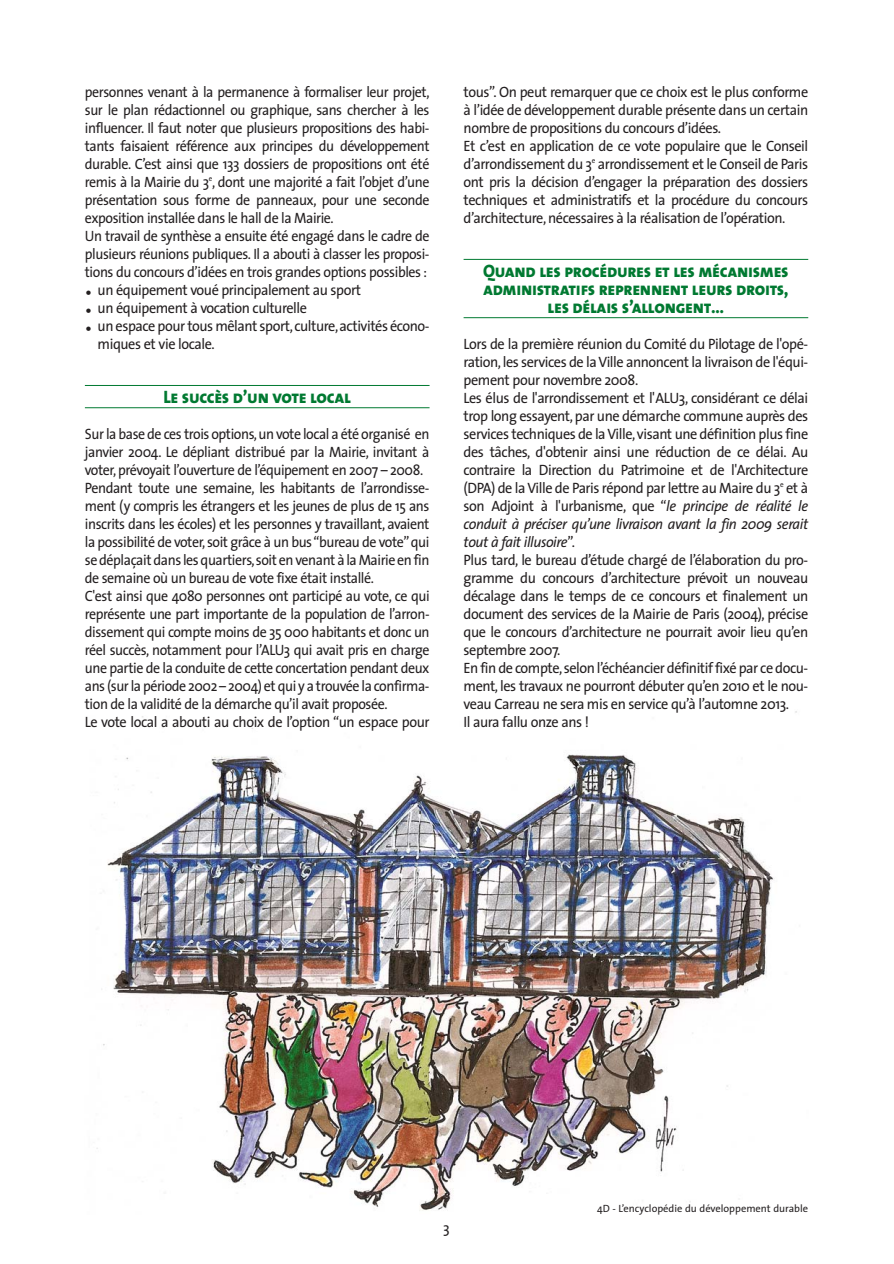
<style>
.page{position:relative;width:894px;height:1264px;background:#fff}
.page>*{position:absolute;margin:0;border:0;box-sizing:border-box;transform-origin:0 0}
.t1{font:18px/18px "The Sans Extra Bold Caps";letter-spacing:-.02em;color:#007931;text-align:center;scale:.95 1}
.t2{font:15px/18px "The Sans";letter-spacing:-.03em;color:#231f20;scale:.95 1}
.t3{font:15px/18px "The Sans";letter-spacing:-.03em;color:#231f20;scale:.93 1}
.t4{font:10.5px "The Sans";color:#231f20}
.s1{font-size:18px}
.s2{font-style:italic}
</style>
<div class="page">
<img style="left:96px;top:705px;width:701px;height:506px">
<hr style="left:463px;top:259px;width:345px;height:1px;background:#007931">
<hr style="left:463px;top:317px;width:345px;height:1px;background:#007931">
<hr style="left:85px;top:385px;width:344px;height:1px;background:#007931">
<hr style="left:85px;top:407px;width:344px;height:1px;background:#007931">
<p class="t3" style="left:85px;top:84px;width:372px">personnes venant à la permanence à formaliser leur projet, sur le plan rédactionnel ou graphique, sans chercher à les influencer. Il faut noter que plusieurs propositions des habi&shy;tants faisaient référence aux principes du développement durable. C’est ainsi que 133 dossiers de propositions ont été remis à la Mairie du 3<sup>e</sup>, dont une majorité a fait l’objet d’une présentation sous forme de panneaux, pour une seconde exposition installée dans le hall de la Mairie.<br>Un travail de synthèse a ensuite été engagé dans le cadre de plusieurs réunions publiques. Il a abouti à classer les proposi&shy;tions du concours d’idées en trois grandes options possibles :</p>
<p class="t2" style="left:85px;top:282px;width:292px"><span class="s1">•</span> un équipement voué principalement au sport</p>
<p class="t2" style="left:85px;top:300px;width:235px"><span class="s1">•</span> un équipement à vocation culturelle</p>
<p class="t2" style="left:98px;top:318px;width:351px;text-indent:-13px"><span class="s1">•</span> un espace pour tous mêlant sport,culture,activités écono&shy;miques et vie locale.</p>
<p class="t1" style="left:163px;top:387px;width:199px">Le succès d’un vote local</p>
<p class="t3" style="left:85px;top:426px;width:372px">Sur la base de ces trois options,un vote local a été organisé en janvier 2004. Le dépliant distribué par la Mairie, invitant à voter, prévoyait l’ouverture de l’équipement en 2007 – 2008.<br>Pendant toute une semaine, les habitants de l’arrondisse&shy;ment (y compris les étrangers et les jeunes de plus de 15 ans inscrits dans les écoles) et les personnes y travaillant, avaient la possibilité de voter, soit grâce à un bus “bureau de vote”qui se déplaçait dans les quartiers,soit en venant à la Mairie en fin de semaine où un bureau de vote fixe était installé.<br>C'est ainsi que 4080 personnes ont participé au vote, ce qui représente une part importante de la population de l’arron&shy;dissement qui compte moins de 35 000 habitants et donc un réel succès, notamment pour l’ALU3 qui avait pris en charge une partie de la conduite de cette concertation pendant deux ans (sur la période 2002 – 2004) et qui y a trouvée la confirma&shy;tion de la validité de la démarche qu’il avait proposée.<br>Le vote local a abouti au choix de l’option “un espace pour</p>
<p class="t2" style="left:463px;top:84px;width:364px">tous”. On peut remarquer que ce choix est le plus conforme à l’idée de développement durable présente dans un certain nombre de propositions du concours d’idées.<br>Et c’est en application de ce vote populaire que le Conseil d’arrondissement du 3<sup>e</sup> arrondissement et le Conseil de Paris ont pris la décision d’engager la préparation des dossiers techniques et administratifs et la procédure du concours d’architecture, nécessaires à la réalisation de l’opération.</p>
<p class="t1" style="left:483px;top:261px;width:323px">Quand les procédures et les mécanismes administratifs reprennent leurs droits, les délais s’allongent…</p>
<p class="t2" style="left:463px;top:336px;width:364px">Lors de la première réunion du Comité du Pilotage de l'opé&shy;ration, les services de la Ville annoncent la livraison de l'équi&shy;pement pour novembre 2008.<br>Les élus de l'arrondissement et l'ALU3, considérant ce délai trop long essayent, par une démarche commune auprès des services techniques de la Ville,visant une définition plus fine des tâches, d'obtenir ainsi une réduction de ce délai. Au contraire la Direction du Patrimoine et de l'Architecture (DPA) de la Ville de Paris répond par lettre au Maire du 3<sup>e</sup> et à son Adjoint à l'urbanisme, que “<span class="s2">le principe de réalité le conduit à préciser qu’une livraison avant la fin 2009 serait tout à fait illusoire</span>”.<br>Plus tard, le bureau d’étude chargé de l’élaboration du pro&shy;gramme du concours d’architecture prévoit un nouveau décalage dans le temps de ce concours et finalement un document des services de la Mairie de Paris (2004), précise que le concours d’architecture ne pourrait avoir lieu qu’en septembre 2007.<br>En fin de compte,selon l’échéancier définitif fixé par ce docu&shy;ment, les travaux ne pourront débuter qu’en 2010 et le nou&shy;veau Carreau ne sera mis en service qu’à l’automne 2013.<br>Il aura fallu onze ans !</p>
<p class="t2" style="left:443px;top:1219px;width:8px">3</p>
<p class="t4" style="left:597px;top:1204px;width:212px">4D - L’encyclopédie du développement durable</p>
</div>
